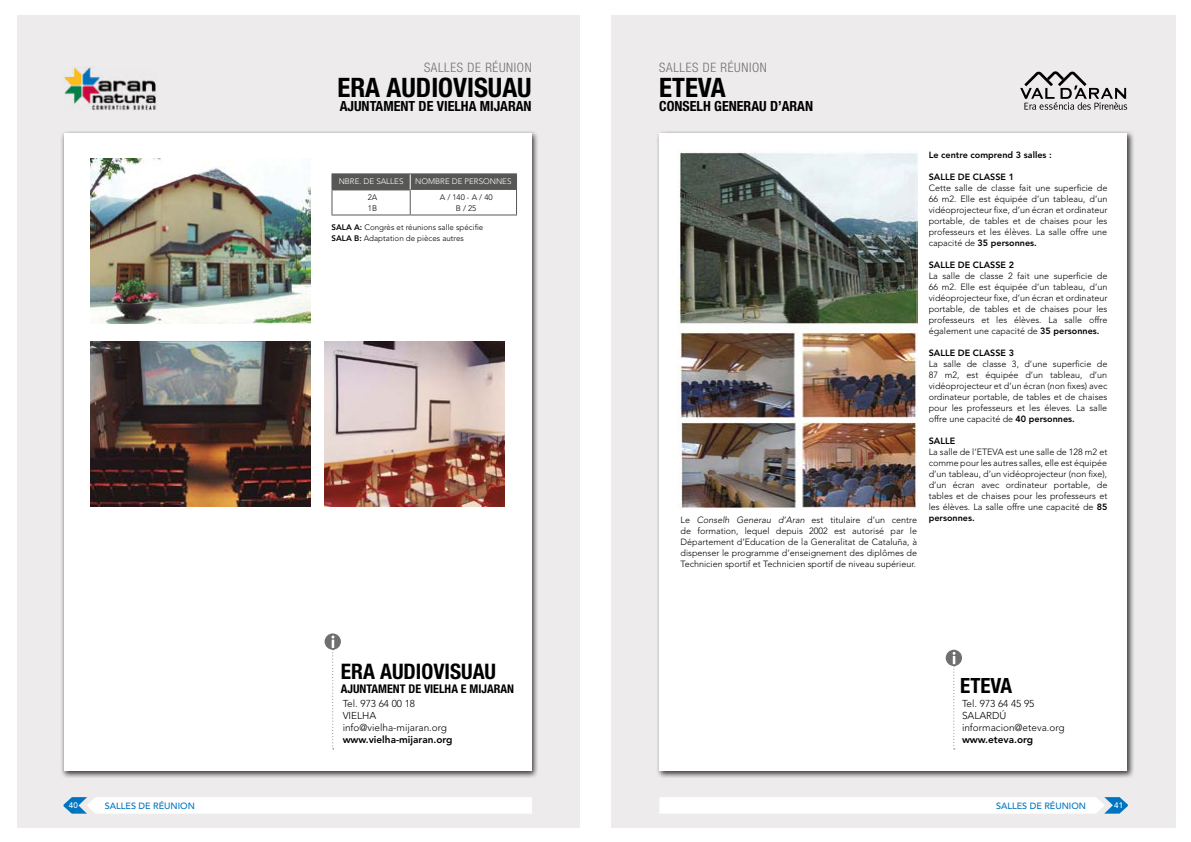
<style>
.page{position:relative;width:1191px;height:842px;background:#fff}
.page>*{position:absolute;margin:0;border:0;box-sizing:border-box;transform-origin:0 0}
.t1{font:700 condensed 26.8px "Helvetica Neue LT Std";color:#000}
.t2{font:700 condensed 21.4px "Helvetica Neue LT Std";color:#000}
.t3{font:700 condensed 21px "Helvetica Neue LT Std";color:#000}
.t4{font:700 condensed 14px "Helvetica Neue LT Std";color:#000}
.t5{font:300 condensed 13px "Helvetica Neue LT Std";letter-spacing:.05em;color:#706f6f}
.t6{font:700 condensed 12px "Helvetica Neue LT Std";color:#000}
.t7{font:300 10px/12px "Avenir LT Std";color:#000}
.t8{font:800 10px "Avenir LT Std";color:#000}
.t9{font:300 9px/11px "Avenir LT Std";color:#000;text-align:justify}
.t10{font:800 9px "Avenir LT Std";color:#000}
.t11{font:500 9px "Avenir LT Std";color:#0075bf}
.t12{font:300 8px/11px "Avenir LT Std";color:#000}
.t13{font:300 8px "Avenir LT Std";color:#fff}
.t14{font:500 8px "Avenir LT Std";color:#fff}
.s1{font-weight:800}
.s2{font-style:italic}
</style>
<div class="page">
<div style="left:17px;top:16px;width:562px;height:812px;background:#edebeb"></div>
<div style="left:611px;top:16px;width:564px;height:812px;background:#edebeb"></div>
<div style="left:61px;top:130px;width:478px;height:648px;background:#000;opacity:.75"></div>
<div style="left:64px;top:133px;width:467px;height:638px;background:#fff"></div>
<div style="left:656px;top:130px;width:478px;height:648px;background:#000;opacity:.75"></div>
<div style="left:659px;top:133px;width:468px;height:638px;background:#fff"></div>
<svg style="left:1020px;top:71px;width:107px;height:39px"></svg>
<img style="left:64px;top:67px;width:92px;height:44px">
<div style="left:63px;top:797px;width:469px;height:17px;background:#fff"></div>
<div style="left:659px;top:797px;width:469px;height:17px;background:#fff"></div>
<svg style="left:945px;top:650px;width:17px;height:16px"></svg>
<svg style="left:324px;top:633px;width:17px;height:17px"></svg>
<svg style="left:952px;top:652px;width:3px;height:97px"></svg>
<svg style="left:331px;top:635px;width:3px;height:114px"></svg>
<hr style="left:331px;top:173px;width:79px;height:1px;background:#575756">
<hr style="left:331px;top:214px;width:79px;height:1px;background:#575756">
<hr style="left:410px;top:214px;width:107px;height:1px;background:#575756">
<hr style="left:410px;top:173px;width:107px;height:1px;background:#575756">
<svg style="left:331px;top:174px;width:186px;height:40px"></svg>
<img style="left:91px;top:159px;width:219px;height:164px">
<img style="left:91px;top:342px;width:219px;height:164px">
<img style="left:324px;top:342px;width:181px;height:164px">
<img style="left:677px;top:150px;width:240px;height:359px">
<h3 class="t5" style="left:424px;top:60px;width:109px">SALLES DE RÉUNION</h3>
<h1 class="t1" style="left:337px;top:72px;width:196px">ERA AUDIOVISUAU</h1>
<h3 class="t4" style="left:340px;top:98px;width:193px">AJUNTAMENT DE VIELHA MIJARAN</h3>
<p class="t13" style="left:339px;top:176px;width:66px">NBRE. DE SALLES</p>
<p class="t13" style="left:415px;top:176px;width:98px">NOMBRE DE PERSONNES</p>
<p class="t12" style="left:368px;top:192px;width:11px">2A<br>1B</p>
<p class="t12" style="left:440px;top:192px;width:54px;text-align:center">A / 140 - A / 40<br>B / 25</p>
<p class="t12" style="left:331px;top:222px;width:153px"><span class="s1">SALA A:</span> Congrès et réunions salle spécifie<br><span class="s1">SALA B:</span> Adaptation de pièces autres</p>
<h2 class="t2" style="left:341px;top:658px;width:157px">ERA AUDIOVISUAU</h2>
<h3 class="t6" style="left:341px;top:681px;width:175px">AJUNTAMENT DE VIELHA E MIJARAN</h3>
<p class="t7" style="left:343px;top:697px;width:106px">Tel. 973 64 00 18<br>VIELHA info@vielha-mijaran.org</p>
<p class="t8" style="left:343px;top:733px;width:111px">www.vielha-mijaran.org</p>
<h3 class="t5" style="left:659px;top:60px;width:109px">SALLES DE RÉUNION</h3>
<h1 class="t1" style="left:659px;top:72px;width:68px">ETEVA</h1>
<h3 class="t4" style="left:659px;top:98px;width:155px">CONSELH GENERAU D’ARAN</h3>
<p class="t9" style="left:680px;top:514px;width:238px">Le <span class="s2">Conselh Generau d’Aran</span> est titulaire d’un centre de formation, lequel depuis 2002 est autorisé par le Département d’Education de la Generalitat de Cataluña, à dispenser le programme d’enseignement des diplômes de Technicien sportif et Technicien sportif de niveau supérieur.</p>
<p class="t10" style="left:928px;top:150px;width:125px">Le centre comprend 3 salles :</p>
<p class="t10" style="left:928px;top:172px;width:87px">SALLE DE CLASSE 1</p>
<p class="t9" style="left:928px;top:183px;width:180px">Cette salle de classe fait une superficie de 66 m2. Elle est équipée d’un tableau, d’un vidéoprojecteur fixe, d’un écran et ordinateur portable, de tables et de chaises pour les professeurs et les élèves. La salle offre une capacité de <span class="s1">35 personnes.</span></p>
<p class="t10" style="left:928px;top:260px;width:87px">SALLE DE CLASSE 2</p>
<p class="t9" style="left:928px;top:271px;width:180px">La salle de classe 2 fait une superficie de 66 m2. Elle est équipée d’un tableau, d’un vidéoprojecteur fixe, d’un écran et ordinateur portable, de tables et de chaises pour les professeurs et les élèves. La salle offre également une capacité de <span class="s1">35 personnes.</span></p>
<p class="t10" style="left:928px;top:348px;width:87px">SALLE DE CLASSE 3</p>
<p class="t9" style="left:928px;top:359px;width:180px">La salle de classe 3, d’une superficie de 87 m2, est équipée d’un tableau, d’un vidéoprojecteur et d’un écran (non fixes) avec ordinateur portable, de tables et de chaises pour les professeurs et les éleves. La salle offre une capacité de <span class="s1">40 personnes.</span></p>
<p class="t10" style="left:928px;top:436px;width:28px">SALLE</p>
<p class="t9" style="left:928px;top:447px;width:180px">La salle de l’ETEVA est une salle de 128 m2 et comme pour les autres salles, elle est équipée d’un tableau, d’un vidéoprojecteur (non fixe), d’un écran avec ordinateur portable, de tables et de chaises pour les professeurs et les élèves. La salle offre une capacité de <span class="s1">85 personnes.</span></p>
<h3 class="t3" style="left:960px;top:672px;width:54px">ETEVA</h3>
<p class="t7" style="left:962px;top:697px;width:104px">Tel. 973 64 45 95<br>SALARDÚ informacion@eteva.org</p>
<p class="t8" style="left:962px;top:733px;width:73px">www.eteva.org</p>
<p class="t14" style="left:69px;top:801px;width:10px">40</p>
<p class="t11" style="left:105px;top:800px;width:92px">SALLES DE RÉUNION</p>
<p class="t11" style="left:996px;top:800px;width:92px">SALLES DE RÉUNION</p>
<p class="t14" style="left:1114px;top:801px;width:10px">41</p>
</div>
